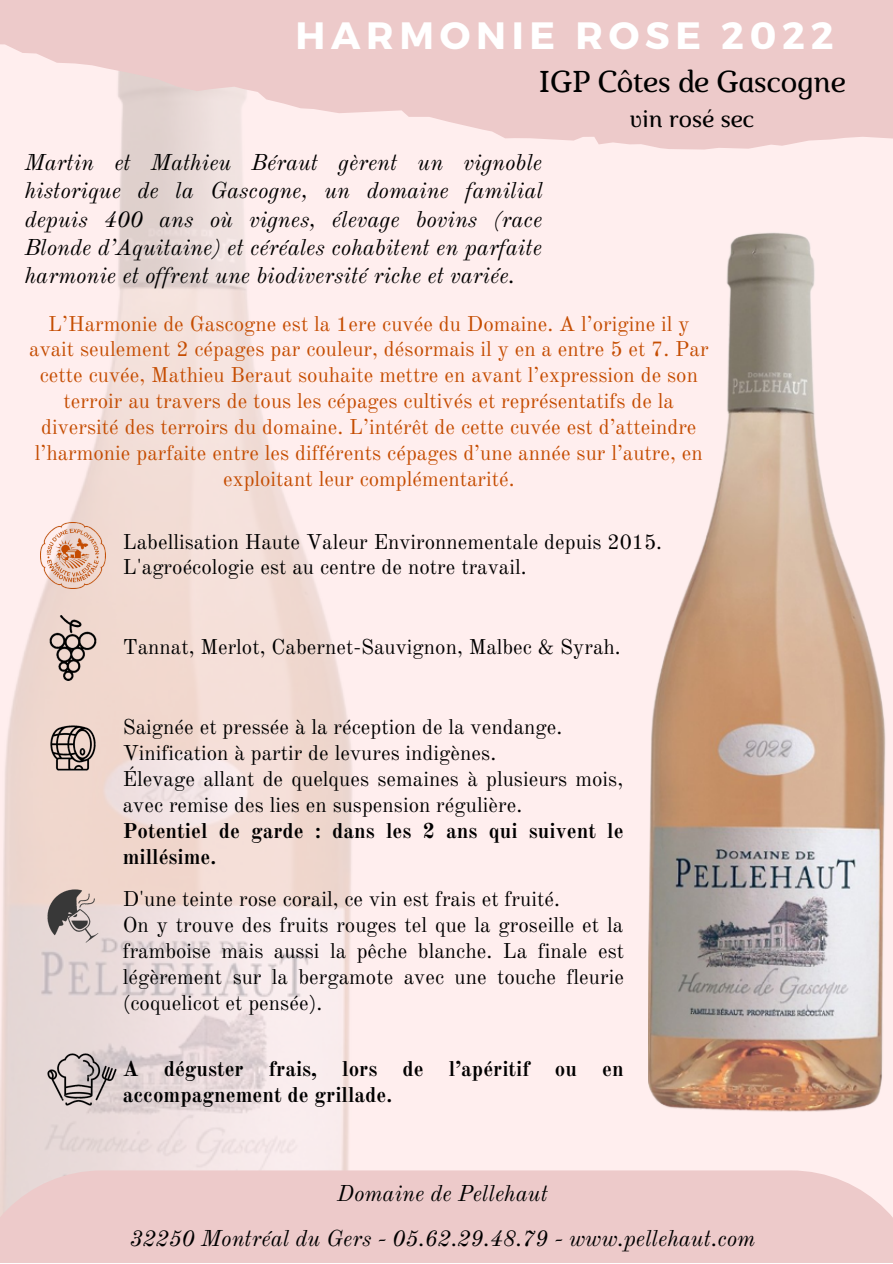
<style>
.page{position:relative;width:893px;height:1264px;background:#fff}
.page>*{position:absolute;margin:0;border:0;box-sizing:border-box;transform-origin:0 0}
.t1{font:700 38.1px "Montserrat";letter-spacing:.15em;color:#fff}
.t2{font:italic 30.15px "Marta";color:#000}
.t3{font:italic 24.15px "Marta";color:#000}
.t4{font:italic 22.5px/28px "Old Standard";color:#000;text-align:justify}
.t5{font:21px/25.8px "Old Standard";color:#000}
.t6{font:21px/25.8px "Old Standard";color:#c54d02;text-align:center}
.t7{font:700 21px/25.8px "Old Standard";color:#000}
</style>
<div class="page">
<div style="left:0;top:0;width:892px;height:1262px;background:#fee"></div>
<img style="left:0;top:149px;width:352px;height:1021px">
<img style="left:41px;top:523px;width:65px;height:65px">
<img style="left:41px;top:615px;width:65px;height:65px">
<img style="left:41px;top:715px;width:65px;height:65px">
<img style="left:41px;top:1045px;width:82px;height:69px">
<img style="left:41px;top:883px;width:65px;height:65px">
<div style="left:0;top:1170px;width:892px;height:92px;background:#edcaca"></div>
<svg style="left:0;top:0;width:892px;height:149px;fill:#edcaca"></svg>
<img style="left:648px;top:232px;width:238px;height:880px">
<h1 class="t1" style="left:295px;top:11px;width:539px">HARMONIE ROSE 2022</h1>
<h2 class="t2" style="left:538px;top:69px;width:309px">IGP Côtes de Gascogne</h2>
<p class="t3" style="left:630px;top:109px;width:125px">vin rosé sec</p>
<p class="t4" style="left:25px;top:149px;width:519px">Martin et Mathieu Béraut gèrent un vignoble historique de la Gascogne, un domaine familial depuis 400 ans où vignes, élevage bovins (race Blonde d’Aquitaine) et céréales cohabitent en parfaite harmonie et offrent une biodiversité riche et variée.</p>
<p class="t6" style="left:29px;top:311px;width:680px">L’Harmonie de Gascogne est la 1ere cuvée du Domaine. A l’origine il y avait seulement 2 cépages par couleur, désormais il y en a entre 5 et 7. Par cette cuvée, Mathieu Beraut souhaite mettre en avant l’expression de son terroir au travers de tous les cépages cultivés et représentatifs de la diversité des terroirs du domaine. L’intérêt de cette cuvée est d’atteindre l’harmonie parfaite entre les différents cépages d’une année sur l’autre, en exploitant leur complémentarité.</p>
<p class="t5" style="left:123px;top:529px;width:541px">Labellisation Haute Valeur Environnementale depuis 2015.<br>L'agroécologie est au centre de notre travail.</p>
<p class="t5" style="left:123px;top:634px;width:499px">Tannat, Merlot, Cabernet-Sauvignon, Malbec &amp; Syrah.</p>
<p class="t5" style="left:123px;top:714px;width:502px">Saignée et pressée à la réception de la vendange.<br>Vinification à partir de levures indigènes.<br>Élevage allant de quelques semaines à plusieurs mois, avec remise des lies en suspension régulière.</p>
<p class="t7" style="left:123px;top:818px;width:502px">Potentiel de garde : dans les 2 ans qui suivent le millésime.</p>
<p class="t5" style="left:123px;top:886px;width:503px">D'une teinte rose corail, ce vin est frais et fruité.<br>On y trouve des fruits rouges tel que la groseille et la framboise mais aussi la pêche blanche. La finale est légèrement sur la bergamote avec une touche fleurie (coquelicot et pensée).</p>
<p class="t7" style="left:123px;top:1056px;width:502px">A déguster frais, lors de l’apéritif ou en accompagnement de grillade.</p>
<p class="t4" style="left:130px;top:1171px;width:627px;line-height:44.4px;text-align:center">Domaine de Pellehaut<br>32250 Montréal du Gers - 05.62.29.48.79 - www.pellehaut.com</p>
</div>
